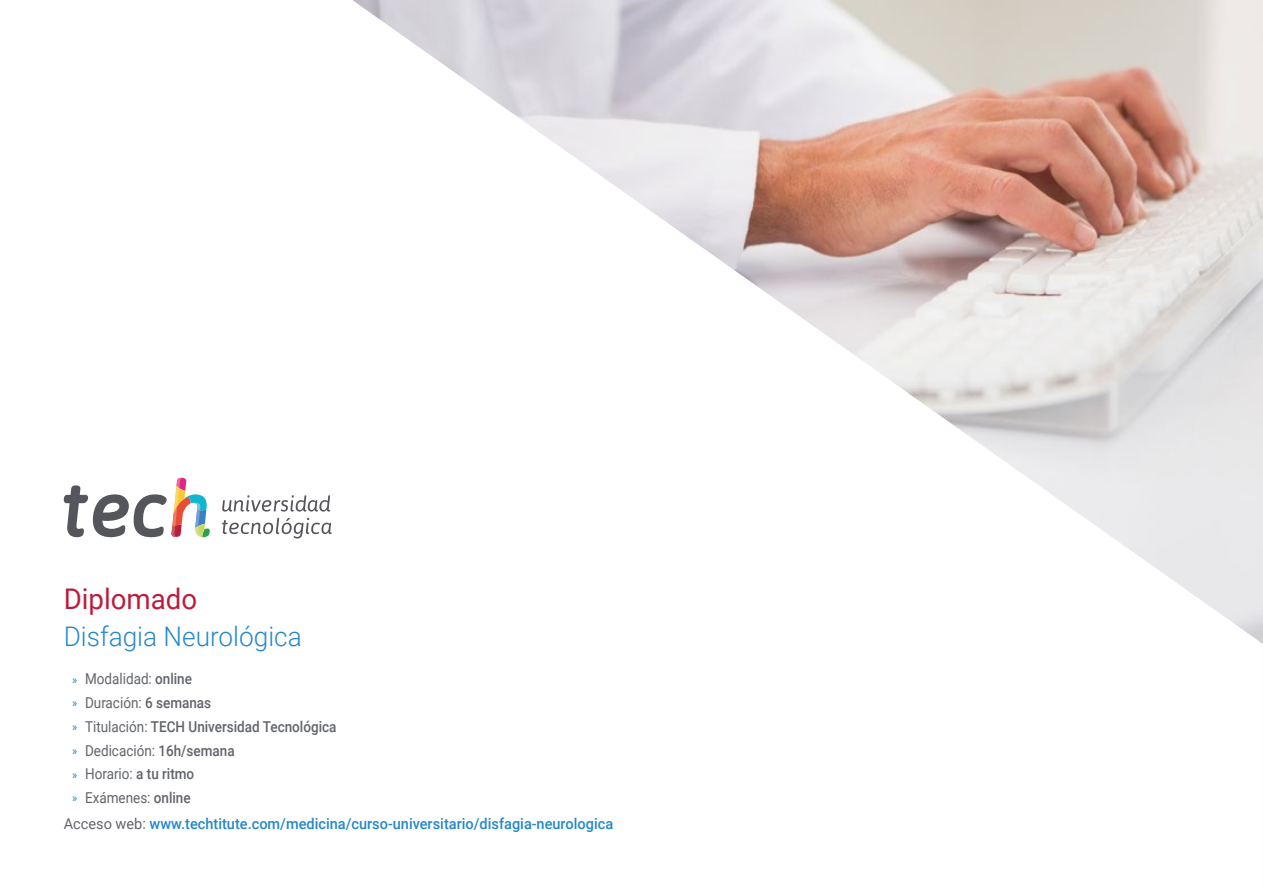
<style>
.page{position:relative;width:1263px;height:893px;background:#fff}
.page>*{position:absolute;margin:0;border:0;box-sizing:border-box;transform-origin:0 0}
.t1{font:28.5px "Roboto";color:#ba1e3c}
.t2{font:300 27px "Roboto";color:#2488c9}
.t3{font:500 15px/23.7px "Roboto";color:#61646a;scale:.9 1}
.t4{font:500 15px "Roboto";color:#2488c9}
.s1{font-weight:400;font-size:12px;color:#2488c9}
.s2{font-weight:400}
.s3{font-weight:400;color:#61646a}
</style>
<div class="page">
<svg style="left:64px;top:478px;width:146px;height:59px"></svg>
<svg style="left:222px;top:495px;width:108px;height:17px"></svg>
<svg style="left:222px;top:518px;width:110px;height:20px"></svg>
<img style="left:352px;top:0;width:911px;height:644px">
<h1 class="t1" style="left:64px;top:579px;width:135px">Diplomado</h1>
<h2 class="t2" style="left:64px;top:617px;width:239px">Disfagia Neurológica</h2>
<p class="t3" style="left:72px;top:667px;width:295px"><span class="s1">»</span> <span class="s2">Modalidad:</span> online<br><span class="s1">»</span> <span class="s2">Duración:</span> 6 semanas<br><span class="s1">»</span> <span class="s2">Titulación:</span> TECH Universidad Tecnológica <span class="s1">»</span> <span class="s2">Dedicación:</span> 16h/semana<br><span class="s1">»</span> <span class="s2">Horario:</span> a tu ritmo<br><span class="s1">»</span> <span class="s2">Exámenes:</span> online</p>
<p class="t4" style="left:64px;top:813px;width:551px"><span class="s3">Acceso web:</span> www.techtitute.com/medicina/curso-universitario/disfagia-neurologica</p>
</div>
